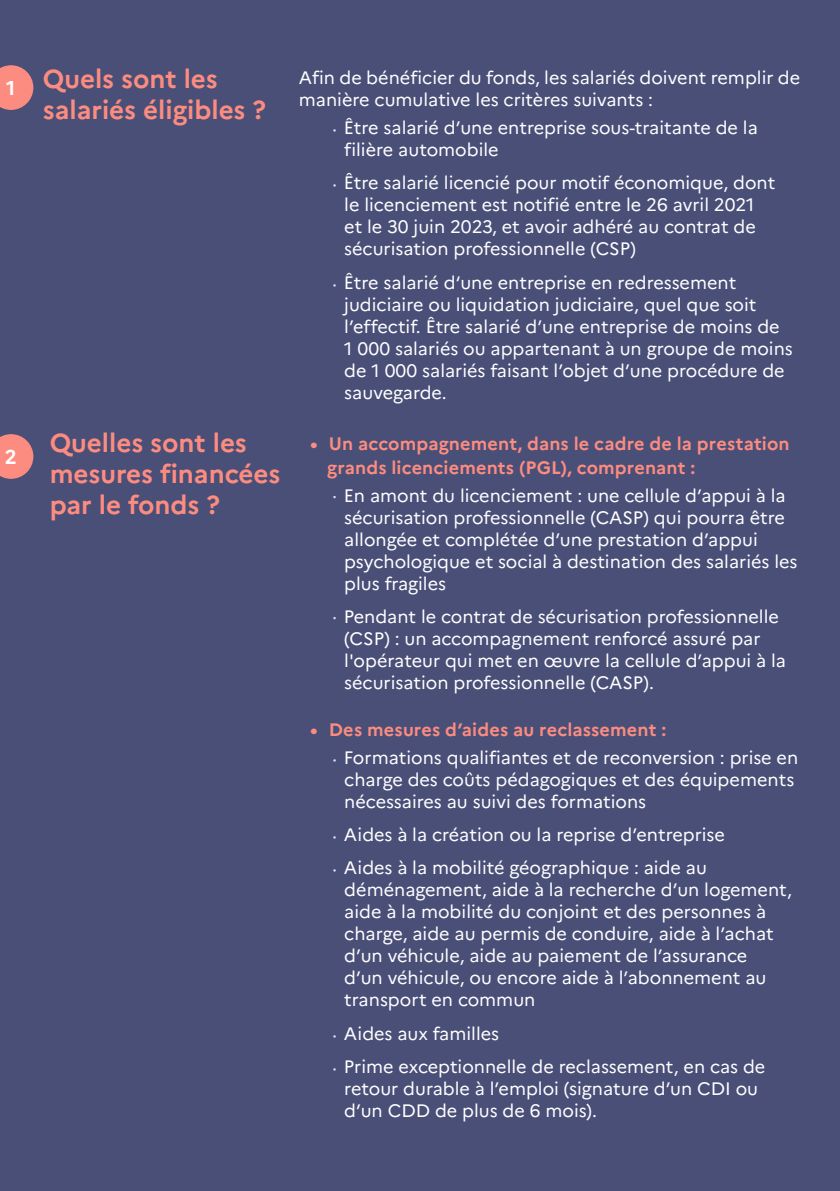
<style>
.page{position:relative;width:840px;height:1191px;background:#fff}
.page>*{position:absolute;margin:0;border:0;box-sizing:border-box;transform-origin:0 0}
.Titre_1_Raleway_18{font:700 26px/31.2px "Marianne";color:#fc8c80}
.t1{font:700 20px "Marianne";color:#fff}
.courant{font:18px/22px "Marianne";color:#fff}
.t2{font:700 18px/24px "Marianne";letter-spacing:.01em;color:#fc8c80}
.s1{font-weight:700;font-size:14px;color:#cfe4ed}
</style>
<div class="page">
<div style="left:0;top:0;width:839px;height:1191px;background:#4a4f78"></div>
<svg style="left:0;top:65px;width:33px;height:45px"></svg>
<svg style="left:0;top:434px;width:33px;height:45px"></svg>
<div style="left:0;top:449px;width:26px;height:22px;background:#fc8c80"></div>
<p class="t1" style="left:6px;top:76px;width:11px">1</p>
<p class="t1" style="left:5px;top:445px;width:14px">2</p>
<p class="Titre_1_Raleway_18" style="left:43px;top:63px;width:224px">Quels sont les salariés éligibles ?</p>
<p class="courant" style="left:299px;top:67px;width:502px">Afin de bénéficier du fonds, les salariés doivent remplir de manière cumulative les critères suivants :</p>
<p class="courant" style="left:344px;top:116px;width:415px;text-indent:-11px"><span class="s1">·</span> Être salarié d’une entreprise sous-traitante de la filière automobile</p>
<p class="courant" style="left:344px;top:172px;width:432px;text-indent:-11px"><span class="s1">·</span> Être salarié licencié pour motif économique, dont le licenciement est notifié entre le 26 avril 2021 et le 30 juin 2023, et avoir adhéré au contrat de sécurisation professionnelle (CSP)</p>
<p class="courant" style="left:344px;top:271px;width:450px;text-indent:-11px"><span class="s1">·</span> Être salarié d‘une entreprise en redressement judiciaire ou liquidation judiciaire, quel que soit l’effectif. Être salarié d’une entreprise de moins de<br>1 000 salariés ou appartenant à un groupe de moins de 1 000 salariés faisant l’objet d’une procédure de sauvegarde.</p>
<p class="Titre_1_Raleway_18" style="left:50px;top:427px;width:232px">Quelles sont les mesures financées par le fonds ?</p>
<p class="t2" style="left:327px;top:432px;width:463px;text-indent:-17px">• Un accompagnement, dans le cadre de la prestation grands licenciements (PGL), comprenant :</p>
<p class="courant" style="left:344px;top:484px;width:454px;text-indent:-11px"><span class="s1">·</span> En amont du licenciement : une cellule d’appui à la sécurisation professionnelle (CASP) qui pourra être allongée et complétée d’une prestation d’appui psychologique et social à destination des salariés les plus fragiles</p>
<p class="courant" style="left:344px;top:606px;width:443px;text-indent:-11px"><span class="s1">·</span> Pendant le contrat de sécurisation professionnelle (CSP) : un accompagnement renforcé assuré par l'opérateur qui met en œuvre la cellule d’appui à la sécurisation professionnelle (CASP).</p>
<p class="t2" style="left:310px;top:717px;width:357px">• Des mesures d’aides au reclassement :</p>
<p class="courant" style="left:344px;top:746px;width:455px;text-indent:-11px"><span class="s1">·</span> Formations qualifiantes et de reconversion : prise en charge des coûts pédagogiques et des équipements nécessaires au suivi des formations</p>
<p class="courant" style="left:333px;top:823px;width:393px"><span class="s1">·</span> Aides à la création ou la reprise d’entreprise</p>
<p class="courant" style="left:344px;top:857px;width:449px;text-indent:-11px"><span class="s1">·</span> Aides à la mobilité géographique : aide au déménagement, aide à la recherche d’un logement, aide à la mobilité du conjoint et des personnes à charge, aide au permis de conduire, aide à l’achat d’un véhicule, aide au paiement de l’assurance<br>d’un véhicule, ou encore aide à l’abonnement au transport en commun</p>
<p class="courant" style="left:333px;top:1022px;width:168px"><span class="s1">·</span> Aides aux familles</p>
<p class="courant" style="left:344px;top:1055px;width:422px;text-indent:-11px"><span class="s1">·</span> Prime exceptionnelle de reclassement, en cas de retour durable à l’emploi (signature d’un CDI ou d’un CDD de plus de 6 mois).</p>
</div>
